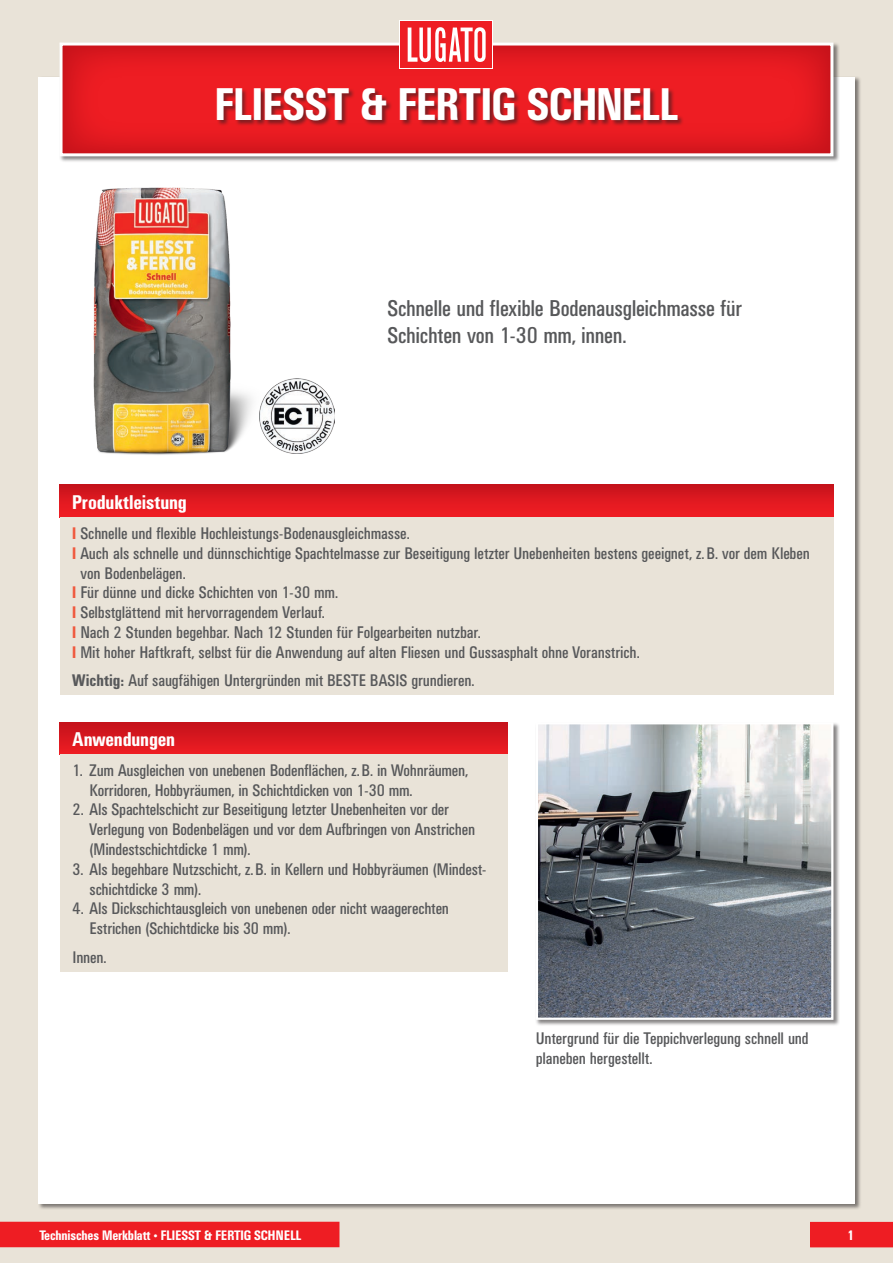
<style>
.page{position:relative;width:893px;height:1263px;background:#e9e3d8}
.page>*{position:absolute;margin:0;border:0;box-sizing:border-box;transform-origin:0 0}
.t1{font:500 condensed 45px "UN11";letter-spacing:.005em;color:#fff}
.t2{font:condensed 22.5px/27px "UN11";letter-spacing:-.005em;color:#57585a}
.t3{font:500 condensed 19.5px "UN11";letter-spacing:.005em;color:#fff}
.t4{font:condensed 16.5px/19.8px "UN11";color:#57585a}
.t5{font:500 condensed 13.5px "UN11";color:#fff}
.s1{font-weight:500;color:#f0593e}
.s2{font-weight:500}
</style>
<div class="page">
<div style="left:38px;top:77px;width:817px;height:1126px;background:#fff"></div>
<div style="left:810px;top:1222px;width:83px;height:25px;background:#ee1d23"></div>
<div style="left:0;top:1222px;width:339px;height:25px;background:#ee1d23"></div>
<div style="left:59px;top:42px;width:781px;height:121px;background:#231f20;opacity:.55"></div>
<svg style="left:60px;top:43px;width:773px;height:113px;background:#e5292f"></svg>
<div style="left:217px;top:87px;width:467px;height:40px;background:#231f20;opacity:.55"></div>
<svg style="left:400px;top:20px;width:93px;height:49px"></svg>
<div style="left:401px;top:21px;width:91px;height:47px;background:#ee1d23"></div>
<svg style="left:408px;top:27px;width:78px;height:35px"></svg>
<div style="left:60px;top:484px;width:773px;height:32px;background:#c4121a"></div>
<div style="left:60px;top:485px;width:773px;height:32px;background:linear-gradient(to bottom,#c9131c,#f21e24)"></div>
<div style="left:60px;top:517px;width:773px;height:177px;background:#e9e3d8"></div>
<div style="left:535px;top:722px;width:305px;height:304px;background:#231f20;opacity:.55"></div>
<img style="left:539px;top:725px;width:291px;height:292px">
<div style="left:536px;top:722px;width:297px;height:298px;border:2px solid #fff"></div>
<div style="left:60px;top:722px;width:447px;height:32px;background:linear-gradient(to bottom,#c3121b,#ec1d23)"></div>
<div style="left:60px;top:754px;width:447px;height:217px;background:#e9e3d8"></div>
<img style="left:270px;top:378px;width:65px;height:76px">
<img style="left:93px;top:187px;width:177px;height:268px">
<h1 class="t1" style="left:215px;top:79px;width:465px">FLIESST &amp; FERTIG SCHNELL</h1>
<h2 class="t2" style="left:387px;top:294px;width:356px">Schnelle und flexible Bodenausgleichmasse für<br>Schichten von 1-30 mm, innen.</h2>
<p class="t3" style="left:72px;top:491px;width:116px">Produktleistung</p>
<p class="t4" style="left:72px;top:523px;width:339px"><span class="s1">I</span> Schnelle und flexible Hochleistungs-Bodenausgleichmasse.</p>
<p class="t4" style="left:72px;top:543px;width:739px"><span class="s1">I</span> Auch als schnelle und dünnschichtige Spachtelmasse zur Beseitigung letzter Unebenheiten bestens geeignet, z.B. vor dem Kleben</p>
<p class="t4" style="left:81px;top:563px;width:107px">von Bodenbelägen.</p>
<p class="t4" style="left:72px;top:582px;width:267px"><span class="s1">I</span> Für dünne und dicke Schichten von 1-30 mm.</p>
<p class="t4" style="left:72px;top:602px;width:254px"><span class="s1">I</span> Selbstglättend mit hervorragendem Verlauf.</p>
<p class="t4" style="left:72px;top:622px;width:410px"><span class="s1">I</span> Nach 2 Stunden begehbar. Nach 12 Stunden für Folgearbeiten nutzbar.</p>
<p class="t4" style="left:72px;top:642px;width:569px"><span class="s1">I</span> Mit hoher Haftkraft, selbst für die Anwendung auf alten Fliesen und Gussasphalt ohne Voranstrich.</p>
<p class="t4" style="left:72px;top:670px;width:404px"><span class="s2">Wichtig:</span> Auf saugfähigen Untergründen mit BESTE BASIS grundieren.</p>
<p class="t4" style="left:72px;top:542px;width:704px">Dus en und Bäd rn, im Außenbere ch auf Terrassen. In Kombinatio mi LUGATO DUSCHABDICHTUNG oder UNIVERSAL-</p>
<p class="t4" style="left:72px;top:582px;width:112px">rungen ab 3/8 Zoll.</p>
<p class="t3" style="left:73px;top:728px;width:104px">Anwendungen</p>
<p class="t4" style="left:90px;top:760px;width:380px;text-indent:-17px">1. Zum Ausgleichen von unebenen Bodenflächen, z.B. in Wohnräumen,<br>Korridoren, Hobbyräumen, in Schichtdicken von 1-30 mm.</p>
<p class="t4" style="left:90px;top:800px;width:387px;text-indent:-17px">2. Als Spachtelschicht zur Beseitigung letzter Unebenheiten vor der<br>Verlegung von Bodenbelägen und vor dem Aufbringen von Anstrichen (Mindestschichtdicke 1 mm).</p>
<p class="t4" style="left:90px;top:859px;width:398px;text-indent:-17px">3. Als begehbare Nutzschicht, z.B. in Kellern und Hobbyräumen (Mindest&shy;schichtdicke 3 mm).</p>
<p class="t4" style="left:90px;top:899px;width:361px;text-indent:-17px">4. Als Dickschichtausgleich von unebenen oder nicht waagerechten<br>Estrichen (Schichtdicke bis 30 mm).</p>
<p class="t4" style="left:73px;top:947px;width:35px">Innen.</p>
<p class="t4" style="left:536px;top:1029px;width:274px">Untergrund für die Teppichverlegung schnell und planeben hergestellt.</p>
<p class="t5" style="left:39px;top:1227px;width:264px">Technisches Merkblatt <sup>•</sup> FLIESST &amp; FERTIG SCHNELL</p>
<p class="t5" style="left:847px;top:1227px;width:8px">1</p>
</div>
